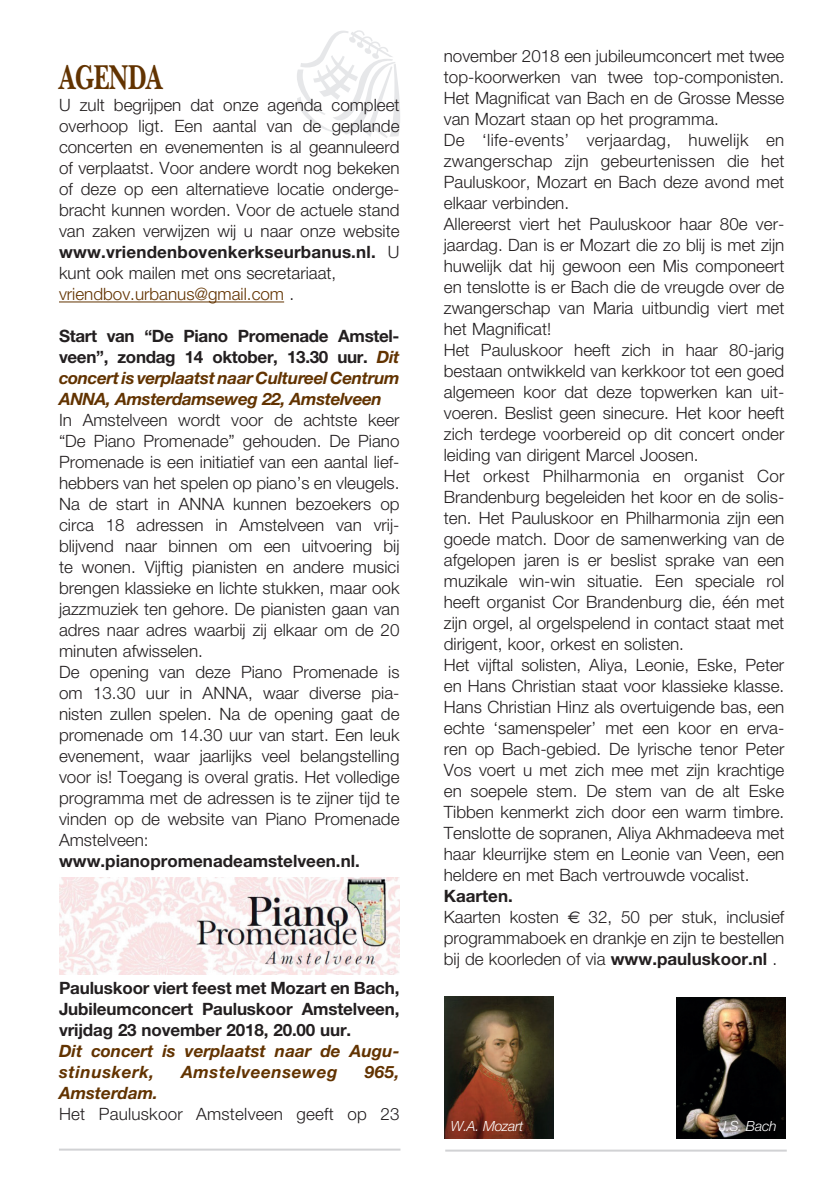
<style>
.page{position:relative;width:840px;height:1191px;background:#fff}
.page>*{position:absolute;margin:0;border:0;box-sizing:border-box;transform-origin:0 0}
.Normaal{font:108px "Df Diversions Let Plain";color:#e6e7e9}
.Normaal-2{font:700 36px "New Baskerville";letter-spacing:-.02em;color:#623300;scale:.7 1}
.Normaal-3{font:300 17px/21px "Helvetica Neue";color:#231f20;text-align:justify}
.Normaal-4{font:italic 700 17px/21px "Helvetica Neue";color:#623300;text-align:justify}
.Normaal-5{font:700 17px/21px "Helvetica Neue";letter-spacing:-.01em;color:#231f20;text-align:justify}
.Normaal-6{font:300 17px "Helvetica Neue";color:#623300}
.Normaal-7{font:italic 700 17px "Helvetica Neue";letter-spacing:.035em;color:#623300}
.Normaal-8{font:italic 300 14px "Helvetica Neue";letter-spacing:-.02em;color:#fff}
.s1{font-weight:700}
.s2{color:#231f20}
.s3{font-style:normal;color:#231f20}
.s4{font-family:"Euro Sans";font-weight:400}
</style>
<div class="page">
<hr style="left:59px;top:1148px;width:341px;height:2px;background:#d1d2d4">
<hr style="left:445px;top:1149px;width:341px;height:2px;background:#d1d2d4">
<img style="left:444px;top:996px;width:109px;height:142px">
<img style="left:676px;top:997px;width:109px;height:141px">
<hr style="left:59px;top:301px;width:225px;height:1px;background:#623300">
<img style="left:59px;top:877px;width:340px;height:97px">
<p class="Normaal" style="left:290px;top:28px;width:118px">+</p>
<p class="Normaal-2" style="left:59px;top:56px;width:149px">AGENDA</p>
<p class="Normaal-3" style="left:59px;top:94px;width:342px">U zult begrijpen dat onze agenda compleet overhoop ligt. Een aantal van de geplande concerten en evenementen is al geannuleerd of verplaatst. Voor andere wordt nog bekeken</p>
<p class="Normaal-3" style="left:59px;top:178px;width:342px">of deze op een alternatieve locatie onderge&shy;bracht kunnen worden. Voor de actuele stand van zaken verwijzen wij u naar onze website <span class="s1">www.vriendenbovenkerkseurbanus.nl.</span> U kunt ook mailen met ons secretariaat,</p>
<p class="Normaal-6" style="left:59px;top:284px;width:236px">vriendbov.urbanus@gmail.com <span class="s2">.</span></p>
<p class="Normaal-4" style="left:59px;top:325px;width:342px"><span class="s3">Start van “De Piano Promenade Amstel&shy;veen”, zondag 14 oktober, 13.30 uur.</span> Dit concert is verplaatst naar Cultureel Centrum ANNA, Amsterdamseweg 22, Amstelveen</p>
<p class="Normaal-3" style="left:59px;top:409px;width:342px">In Amstelveen wordt voor de achtste keer “De Piano Promenade” gehouden. De Piano Promenade is een initiatief van een aantal lief&shy;hebbers van het spelen op piano’s en vleugels.</p>
<p class="Normaal-3" style="left:59px;top:493px;width:342px">Na de start in ANNA kunnen bezoekers op circa 18 adressen in Amstelveen van vrij&shy;blijvend naar binnen om een uitvoering bij te wonen. Vijftig pianisten en andere musici brengen klassieke en lichte stukken, maar ook jazzmuziek ten gehore. De pianisten gaan van adres naar adres waarbij zij elkaar om de 20 minuten afwisselen.</p>
<p class="Normaal-3" style="left:59px;top:661px;width:342px">De opening van deze Piano Promenade is om 13.30 uur in ANNA, waar diverse pia&shy;nisten zullen spelen. Na de opening gaat de promenade om 14.30 uur van start. Een leuk evenement, waar jaarlijks veel belangstelling voor is! Toegang is overal gratis. Het volledige programma met de adressen is te zijner tijd te vinden op de website van Piano Promenade Amstelveen:</p>
<p class="Normaal-5" style="left:59px;top:850px;width:302px">www.pianopromenadeamstelveen.nl.</p>
<p class="Normaal-5" style="left:59px;top:976px;width:342px">Pauluskoor viert feest met Mozart en Bach, Jubileumconcert Pauluskoor Amstelveen, vrijdag 23 november 2018, 20.00 uur.</p>
<p class="Normaal-4" style="left:59px;top:1039px;width:342px">Dit concert is verplaatst naar de Augu&shy;stinuskerk,</p>
<p class="Normaal-7" style="left:181px;top:1061px;width:157px">Amstelveenseweg</p>
<p class="Normaal-4" style="left:364px;top:1060px;width:36px">965,</p>
<p class="Normaal-4" style="left:59px;top:1081px;width:100px">Amsterdam.</p>
<p class="Normaal-3" style="left:59px;top:1102px;width:342px">Het Pauluskoor Amstelveen geeft op 23</p>
<p class="Normaal-3" style="left:443px;top:45px;width:342px">november 2018 een jubileumconcert met twee top-koorwerken van twee top-componisten.<br>Het Magnificat van Bach en de Grosse Messe van Mozart staan op het programma.</p>
<p class="Normaal-3" style="left:443px;top:129px;width:342px">De ‘life-events’ verjaardag, huwelijk en zwangerschap zijn gebeurtenissen die het Pauluskoor, Mozart en Bach deze avond met elkaar verbinden.</p>
<p class="Normaal-3" style="left:443px;top:213px;width:342px">Allereerst viert het Pauluskoor haar 80e ver&shy;jaardag. Dan is er Mozart die zo blij is met zijn huwelijk dat hij gewoon een Mis componeert en tenslotte is er Bach die de vreugde over de zwangerschap van Maria uitbundig viert met het Magnificat!</p>
<p class="Normaal-3" style="left:443px;top:339px;width:342px">Het Pauluskoor heeft zich in haar 80-jarig bestaan ontwikkeld van kerkkoor tot een goed algemeen koor dat deze topwerken kan uit&shy;voeren. Beslist geen sinecure. Het koor heeft zich terdege voorbereid op dit concert onder leiding van dirigent Marcel Joosen.</p>
<p class="Normaal-3" style="left:443px;top:465px;width:342px">Het orkest Philharmonia en organist Cor Brandenburg begeleiden het koor en de solis&shy;ten. Het Pauluskoor en Philharmonia zijn een goede match. Door de samenwerking van de afgelopen jaren is er beslist sprake van een muzikale win-win situatie. Een speciale rol heeft organist Cor Brandenburg die, één met zijn orgel, al orgelspelend in contact staat met dirigent, koor, orkest en solisten.</p>
<p class="Normaal-3" style="left:443px;top:654px;width:342px">Het vijftal solisten, Aliya, Leonie, Eske, Peter en Hans Christian staat voor klassieke klasse.<br>Hans Christian Hinz als overtuigende bas, een echte ‘samenspeler’ met een koor en erva&shy;ren op Bach-gebied. De lyrische tenor Peter Vos voert u met zich mee met zijn krachtige en soepele stem. De stem van de alt Eske Tibben kenmerkt zich door een warm timbre.<br>Tenslotte de sopranen, Aliya Akhmadeeva met haar kleurrijke stem en Leonie van Veen, een heldere en met Bach vertrouwde vocalist.</p>
<p class="Normaal-5" style="left:443px;top:885px;width:70px">Kaarten.</p>
<p class="Normaal-3" style="left:443px;top:906px;width:342px">Kaarten kosten <span class="s4">€</span> 32, 50 per stuk, inclusief programmaboek en drankje en zijn te bestellen bij de koorleden of via <span class="s1">www.pauluskoor.nl</span> .</p>
<p class="Normaal-8" style="left:450px;top:1117px;width:74px">W.A. Mozart</p>
<p class="Normaal-8" style="left:719px;top:1117px;width:59px">J.S. Bach</p>
</div>
